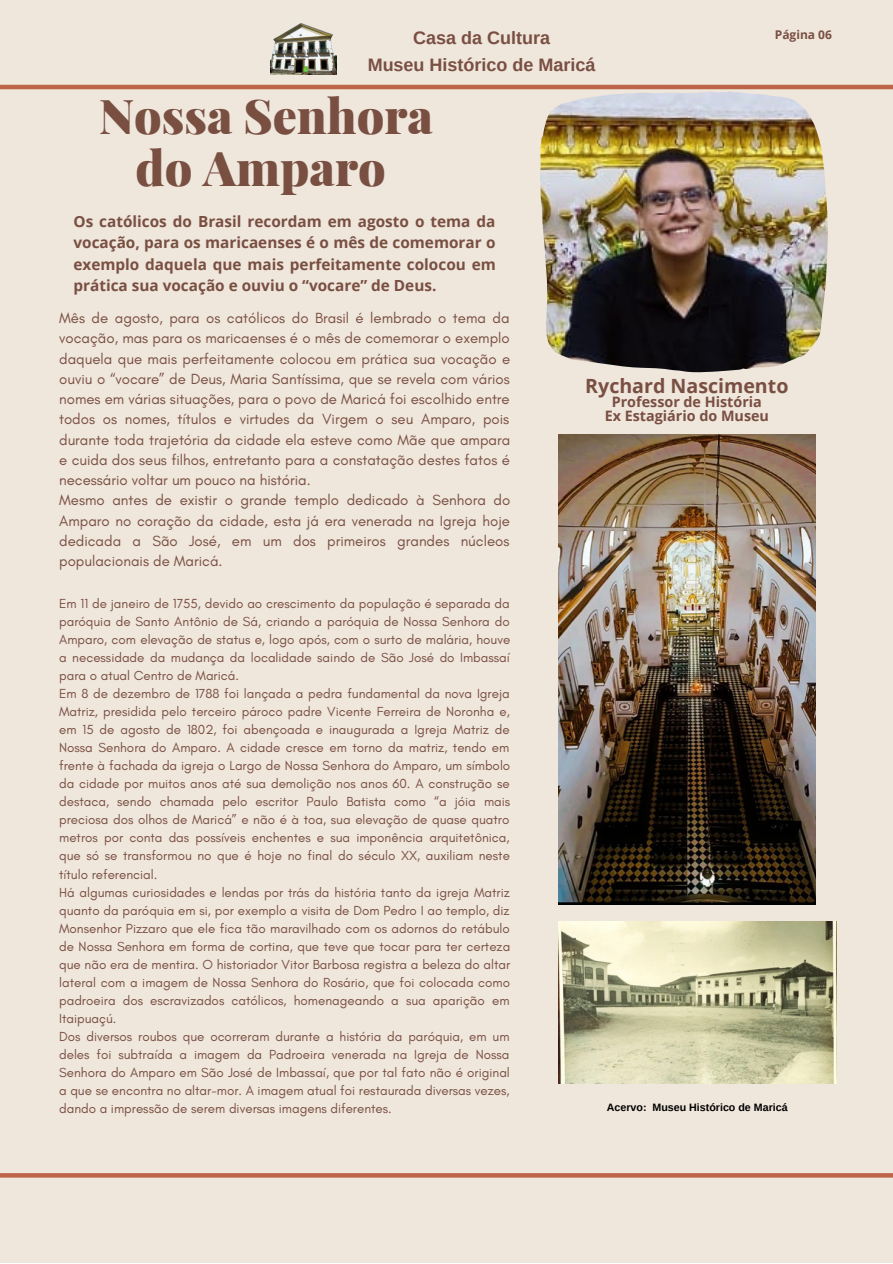
<style>
.page{position:relative;width:893px;height:1264px;background:#fff}
.page>*{position:absolute;margin:0;border:0;box-sizing:border-box;transform-origin:0 0}
.t1{font:900 48px/51.8px "Playfair Display";color:#794f42;text-align:center}
.t2{font:700 19.65px "Open Sans";color:#794f42}
.t3{font:700 18px "Arimo";color:#794f42}
.t4{font:700 15.3px/21.3px "Open Sans";color:#794f42;text-align:justify}
.t5{font:15px/20.2px "Glacial Indifference";color:#794f42;text-align:justify}
.t6{font:700 14.4px "Open Sans";color:#794f42}
.t7{font:13.35px/18px "Glacial Indifference";color:#794f42;text-align:justify}
.t8{font:700 12px "Open Sans";color:#794f42}
.t9{font:700 10.65px "Arimo";color:#000}
</style>
<div class="page">
<div style="left:0;top:0;width:892px;height:1262px;background:#efe6dc"></div>
<img style="left:558px;top:434px;width:257px;height:470px">
<img style="left:558px;top:921px;width:278px;height:162px">
<img style="left:540px;top:91px;width:287px;height:281px">
<img style="left:270px;top:23px;width:67px;height:52px">
<hr style="left:0;top:85px;width:892px;height:4px;background:#bd6549">
<svg style="left:0;top:1173px;width:892px;height:4px;background:#be694d"></svg>
<p class="t3" style="left:413px;top:28px;width:138px">Casa da Cultura</p>
<p class="t3" style="left:367px;top:55px;width:229px">Museu Histórico de Maricá</p>
<p class="t1" style="left:99px;top:89px;width:335px">Nossa Senhora do Amparo</p>
<p class="t4" style="left:73px;top:210px;width:424px">Os católicos do Brasil recordam em agosto o tema da vocação, para os maricaenses é o mês de comemorar o exemplo daquela que mais perfeitamente colocou em prática sua vocação e ouviu o “vocare” de Deus.</p>
<p class="t8" style="left:774px;top:26px;width:59px">Página 06</p>
<p class="t5" style="left:59px;top:308px;width:452px">Mês de agosto, para os católicos do Brasil é lembrado o tema da vocação, mas para os maricaenses é o mês de comemorar o exemplo daquela que mais perfeitamente colocou em prática sua vocação e ouviu o “vocare” de Deus, Maria Santíssima, que se revela com vários nomes em várias situações, para o povo de Maricá foi escolhido entre todos os nomes, títulos e virtudes da Virgem o seu Amparo, pois durante toda trajetória da cidade ela esteve como Mãe que ampara e cuida dos seus filhos, entretanto para a constatação destes fatos é necessário voltar um pouco na história.</p>
<p class="t5" style="left:59px;top:490px;width:452px">Mesmo antes de existir o grande templo dedicado à Senhora do Amparo no coração da cidade, esta já era venerada na Igreja hoje dedicada a São José, em um dos primeiros grandes núcleos populacionais de Maricá.</p>
<p class="t7" style="left:59px;top:594px;width:452px">Em 11 de janeiro de 1755, devido ao crescimento da população é separada da paróquia de Santo Antônio de Sá, criando a paróquia de Nossa Senhora do Amparo, com elevação de status e, logo após, com o surto de malária, houve a necessidade da mudança da localidade saindo de São José do Imbassaí para o atual Centro de Maricá.</p>
<p class="t7" style="left:59px;top:684px;width:452px">Em 8 de dezembro de 1788 foi lançada a pedra fundamental da nova Igreja Matriz, presidida pelo terceiro pároco padre Vicente Ferreira de Noronha e, em 15 de agosto de 1802, foi abençoada e inaugurada a Igreja Matriz de Nossa Senhora do Amparo. A cidade cresce em torno da matriz, tendo em frente à fachada da igreja o Largo de Nossa Senhora do Amparo, um símbolo da cidade por muitos anos até sua demolição nos anos 60. A construção se destaca, sendo chamada pelo escritor Paulo Batista como “a jóia mais preciosa dos olhos de Maricá” e não é à toa, sua elevação de quase quatro metros por conta das possíveis enchentes e sua imponência arquitetônica, que só se transformou no que é hoje no final do século XX, auxiliam neste título referencial.</p>
<p class="t7" style="left:59px;top:882px;width:452px">Há algumas curiosidades e lendas por trás da história tanto da igreja Matriz quanto da paróquia em si, por exemplo a visita de Dom Pedro I ao templo, diz Monsenhor Pizzaro que ele fica tão maravilhado com os adornos do retábulo de Nossa Senhora em forma de cortina, que teve que tocar para ter certeza que não era de mentira. O historiador Vitor Barbosa registra a beleza do altar lateral com a imagem de Nossa Senhora do Rosário, que foi colocada como padroeira dos escravizados católicos, homenageando a sua aparição em Itaipuaçú.</p>
<p class="t7" style="left:59px;top:1027px;width:452px">Dos diversos roubos que ocorreram durante a história da paróquia, em um deles foi subtraída a imagem da Padroeira venerada na Igreja de Nossa Senhora do Amparo em São José de Imbassaí, que por tal fato não é original a que se encontra no altar-mor. A imagem atual foi restaurada diversas vezes, dando a impressão de serem diversas imagens diferentes.</p>
<p class="t2" style="left:585px;top:372px;width:205px">Rychard Nascimento</p>
<p class="t6" style="left:611px;top:392px;width:152px">Professor de História</p>
<p class="t6" style="left:604px;top:406px;width:166px">Ex Estagiário do Museu</p>
<p class="t9" style="left:607px;top:1101px;width:182px">Acervo: Museu Histórico de Maricá</p>
</div>
